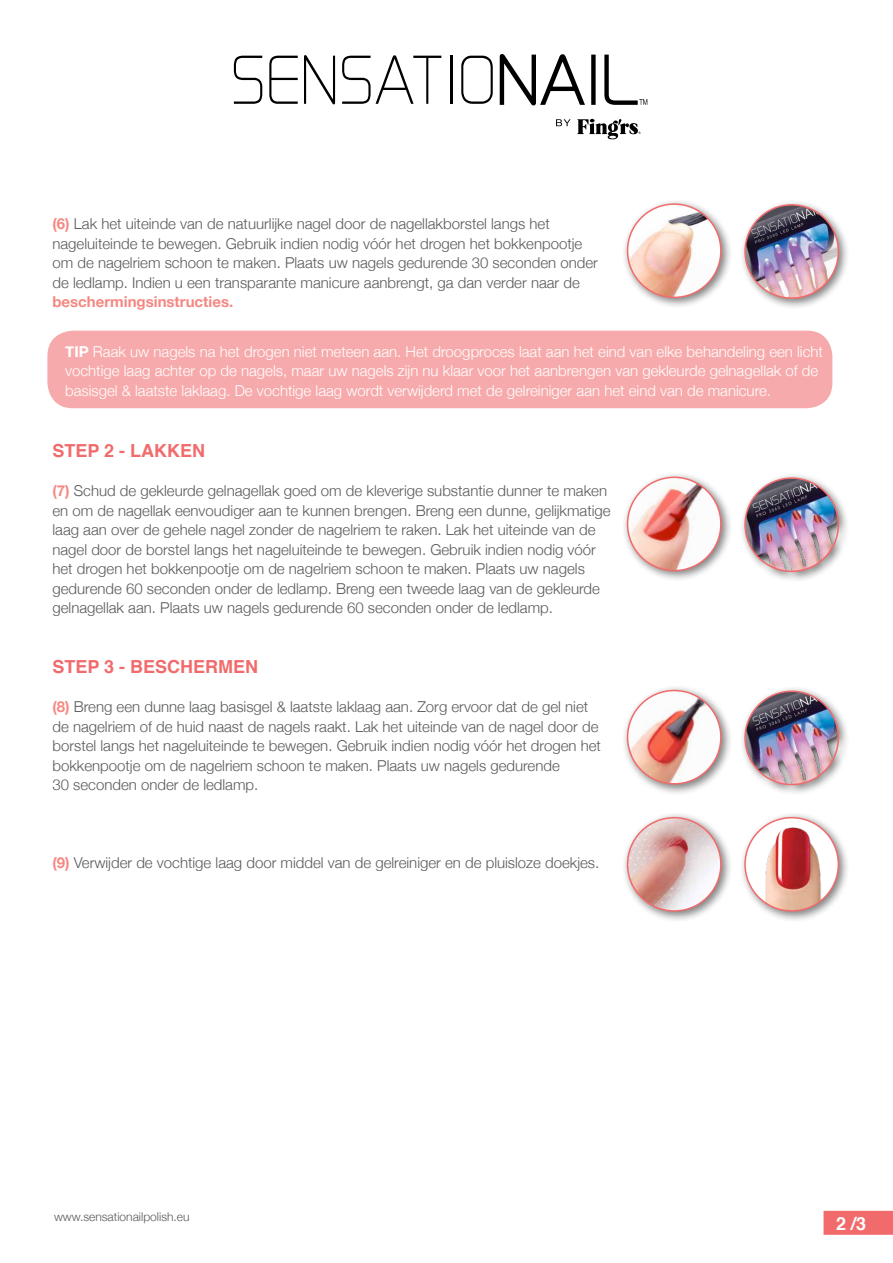
<style>
.page{position:relative;width:893px;height:1263px;background:#fff}
.page>*{position:absolute;margin:0;border:0;box-sizing:border-box;transform-origin:0 0}
.t1{font:700 18px "Helvetica";color:#f26b6c}
.t2{font:700 18px "Helvetica";color:#fff}
.t3{font:300 15px/19.5px "Helvetica Neue";color:#58595b}
.t4{font:300 15px/19.5px "Helvetica Neue";color:#fff}
.t5{font:700 15px "Helvetica Neue";color:#f58883}
.t6{font:300 12px "Helvetica Neue";color:#58595b}
.s1{font-weight:700;color:#f58883}
.s2{font-weight:700}
</style>
<div class="page">
<div style="left:47px;top:331px;width:785px;height:77px;background:#f7aaac;border-radius:26px"></div>
<svg style="left:234px;top:56px;width:28px;height:48px"></svg>
<svg style="left:269px;top:56px;width:29px;height:48px"></svg>
<svg style="left:304px;top:55px;width:31px;height:49px"></svg>
<svg style="left:342px;top:55px;width:99px;height:49px"></svg>
<hr style="left:450px;top:56px;width:2px;height:48px;background:#000">
<svg style="left:461px;top:56px;width:32px;height:48px"></svg>
<svg style="left:499px;top:54px;width:86px;height:52px"></svg>
<div style="left:591px;top:55px;width:5px;height:50px;border:2px solid #000"></div>
<svg style="left:604px;top:54px;width:43px;height:51px"></svg>
<svg style="left:556px;top:119px;width:14px;height:7px"></svg>
<svg style="left:577px;top:118px;width:64px;height:22px"></svg>
<div style="left:622px;top:471px;width:111px;height:112px;background:#000;opacity:.5"></div>
<img style="left:628px;top:477px;width:93px;height:94px;border-radius:47px">
<div style="left:627px;top:477px;width:95px;height:94px;border:2px solid #f26b6c;border-radius:50%"></div>
<div style="left:622px;top:198px;width:111px;height:111px;background:#000;opacity:.5"></div>
<img style="left:628px;top:204px;width:93px;height:93px;border-radius:47px">
<div style="left:627px;top:203px;width:95px;height:95px;border:2px solid #f26b6c;border-radius:50%"></div>
<div style="left:622px;top:684px;width:111px;height:112px;background:#000;opacity:.5"></div>
<img style="left:628px;top:690px;width:93px;height:94px;border-radius:47px">
<div style="left:627px;top:690px;width:95px;height:94px;border:2px solid #f26b6c;border-radius:50%"></div>
<div style="left:622px;top:812px;width:111px;height:111px;background:#000;opacity:.5"></div>
<img style="left:628px;top:818px;width:93px;height:93px;border-radius:47px">
<div style="left:627px;top:817px;width:95px;height:95px;border:2px solid #f26b6c;border-radius:50%"></div>
<div style="left:739px;top:472px;width:111px;height:111px;background:#000;opacity:.5"></div>
<img style="left:745px;top:478px;width:93px;height:93px;border-radius:47px">
<div style="left:744px;top:477px;width:95px;height:95px;border:2px solid #f26b6c;border-radius:50%"></div>
<div style="left:739px;top:685px;width:111px;height:111px;background:#000;opacity:.5"></div>
<img style="left:745px;top:691px;width:93px;height:93px;border-radius:47px">
<div style="left:744px;top:690px;width:95px;height:95px;border:2px solid #f26b6c;border-radius:50%"></div>
<div style="left:739px;top:199px;width:111px;height:111px;background:#000;opacity:.5"></div>
<img style="left:745px;top:205px;width:93px;height:93px;border-radius:47px">
<div style="left:744px;top:204px;width:95px;height:95px;border:2px solid #f26b6c;border-radius:50%"></div>
<div style="left:739px;top:812px;width:111px;height:111px;background:#000;opacity:.5"></div>
<div style="left:745px;top:818px;width:93px;height:93px;background:#fff;border-radius:50%"></div>
<img style="left:759px;top:824px;width:66px;height:87px">
<div style="left:744px;top:817px;width:95px;height:95px;border:2px solid #f26b6c;border-radius:50%"></div>
<div style="left:823px;top:1211px;width:70px;height:24px;background:#f26b6c"></div>
<p class="t3" style="left:52px;top:214px;width:547px"><span class="s1">(6)</span> Lak het uiteinde van de natuurlijke nagel door de nagellakborstel langs het nageluiteinde te bewegen. Gebruik indien nodig vóór het drogen het bokkenpootje om de nagelriem schoon te maken. Plaats uw nagels gedurende 30 seconden onder de ledlamp. Indien u een transparante manicure aanbrengt, ga dan verder naar de</p>
<p class="t5" style="left:52px;top:293px;width:182px">beschermingsinstructies.</p>
<p class="t4" style="left:65px;top:341px;width:759px"><span class="s2">TIP</span> Raak uw nagels na het drogen niet meteen aan. Het droogproces laat aan het eind van elke behandeling een licht vochtige laag achter op de nagels, maar uw nagels zijn nu klaar voor het aanbrengen van gekleurde gelnagellak of de basisgel &amp; laatste laklaag. De vochtige laag wordt verwijderd met de gelreiniger aan het eind van de manicure.</p>
<p class="t1" style="left:52px;top:435px;width:154px">STEP 2 - LAKKEN</p>
<p class="t3" style="left:52px;top:481px;width:560px"><span class="s1">(7)</span> Schud de gekleurde gelnagellak goed om de kleverige substantie dunner te maken en om de nagellak eenvoudiger aan te kunnen brengen. Breng een dunne, gelijkmatige laag aan over de gehele nagel zonder de nagelriem te raken. Lak het uiteinde van de nagel door de borstel langs het nageluiteinde te bewegen. Gebruik indien nodig vóór het drogen het bokkenpootje om de nagelriem schoon te maken. Plaats uw nagels gedurende 60 seconden onder de ledlamp. Breng een tweede laag van de gekleurde gelnagellak aan. Plaats uw nagels gedurende 60 seconden onder de ledlamp.</p>
<p class="t1" style="left:52px;top:651px;width:207px">STEP 3 - BESCHERMEN</p>
<p class="t3" style="left:52px;top:697px;width:550px"><span class="s1">(8)</span> Breng een dunne laag basisgel &amp; laatste laklaag aan. Zorg ervoor dat de gel niet de nagelriem of de huid naast de nagels raakt. Lak het uiteinde van de nagel door de borstel langs het nageluiteinde te bewegen. Gebruik indien nodig vóór het drogen het bokkenpootje om de nagelriem schoon te maken. Plaats uw nagels gedurende<br>30 seconden onder de ledlamp.</p>
<p class="t3" style="left:52px;top:853px;width:548px"><span class="s1">(9)</span> Verwijder de vochtige laag door middel van de gelreiniger en de pluisloze doekjes.</p>
<p class="t6" style="left:54px;top:1209px;width:137px">www.sensationailpolish.eu</p>
<p class="t2" style="left:836px;top:1207px;width:32px">2 /3</p>
</div>
